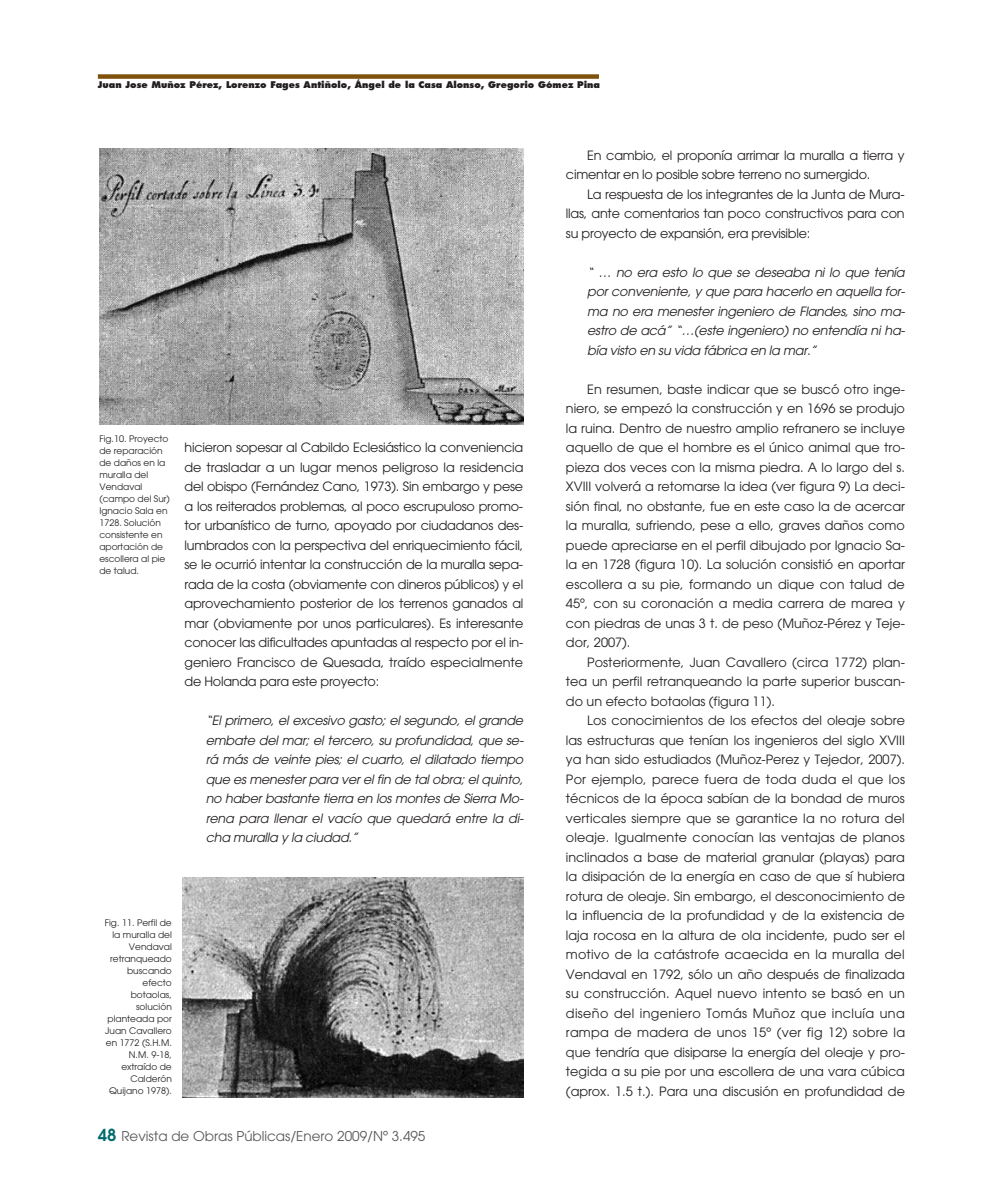
<style>
.page{position:relative;width:983px;height:1195px;background:#fff}
.page>*{position:absolute;margin:0;border:0;box-sizing:border-box;transform-origin:0 0}
.t1{font:13.5px "Avant Garde";color:#57585a}
.t2{font:12.75px/19.5px "Avant Garde";letter-spacing:-.005em;color:#231f20;text-align:justify}
.t3{font:italic 12.75px/19.5px "Avant Garde";letter-spacing:-.015em;color:#231f20;text-align:justify}
.t4{font:9px/12px "Avant Garde";color:#231f20}
.t5{font:800 9px "Futura";color:#231f20}
.s1{font-weight:600;font-size:16.5px;color:#006b6e}
</style>
<div class="page">
<div style="left:98px;top:74px;width:500px;height:5px;background:#7e520b"></div>
<img style="left:99px;top:149px;width:424px;height:275px">
<img style="left:183px;top:877px;width:340px;height:220px">
<p class="t5" style="left:98px;top:81px;width:503px">Juan Jose Muñoz Pérez, Lorenzo Fages Antiñolo, Ángel de la Casa Alonso, Gregorio Gómez Pina</p>
<p class="t4" style="left:99px;top:433px;width:72px">Fig.10. Proyecto de reparación de daños en la muralla del<br>Vendaval (campo del Sur)<br>Ignacio Sala en<br>1728. Solución consistente en aportación de escollera al pie de talud.</p>
<p class="t2" style="left:184px;top:439px;width:340px">hicieron sopesar al Cabildo Eclesiástico la conveniencia de trasladar a un lugar menos peligroso la residencia del obispo (Fernández Cano, 1973). Sin embargo y pese a los reiterados problemas, al poco escrupuloso promo&shy;tor urbanístico de turno, apoyado por ciudadanos des&shy;lumbrados con la perspectiva del enriquecimiento fácil, se le ocurrió intentar la construcción de la muralla sepa&shy;rada de la costa (obviamente con dineros públicos) y el aprovechamiento posterior de los terrenos ganados al mar (obviamente por unos particulares). Es interesante conocer las dificultades apuntadas al respecto por el in&shy;geniero Francisco de Quesada, traído especialmente de Holanda para este proyecto:</p>
<p class="t3" style="left:206px;top:712px;width:319px">“El primero, el excesivo gasto; el segundo, el grande embate del mar; el tercero, su profundidad, que se&shy;rá más de veinte pies; el cuarto, el dilatado tiempo que es menester para ver el fin de tal obra; el quinto, no haber bastante tierra en los montes de Sierra Mo&shy;rena para llenar el vacío que quedará entre la di&shy;cha muralla y la ciudad.”</p>
<p class="t4" style="left:105px;top:917px;width:68px;text-align:right">Fig. 11. Perfil de la muralla del<br>Vendaval retranqueado buscando efecto botaolas, solución planteada por<br>Juan Cavallero en 1772 (S.H.M.<br>N.M. 9-18, extraído de<br>Calderón<br>Quijano 1978).</p>
<p class="t1" style="left:98px;top:1130px;width:329px"><span class="s1">48</span> Revista de Obras Públicas/Enero 2009/Nº 3.495</p>
<p class="t2" style="left:566px;top:146px;width:340px;text-indent:21px">En cambio, el proponía arrimar la muralla a tierra y cimentar en lo posible sobre terreno no sumergido.</p>
<p class="t2" style="left:566px;top:185px;width:340px;text-indent:21px">La respuesta de los integrantes de la Junta de Mura&shy;llas, ante comentarios tan poco constructivos para con su proyecto de expansión, era previsible:</p>
<p class="t3" style="left:587px;top:263px;width:319px">“ … no era esto lo que se deseaba ni lo que tenía por conveniente, y que para hacerlo en aquella for&shy;ma no era menester ingeniero de Flandes, sino ma&shy;estro de acá” “…(este ingeniero) no entendía ni ha&shy;bía visto en su vida fábrica en la mar.”</p>
<p class="t2" style="left:566px;top:380px;width:340px;text-indent:21px">En resumen, baste indicar que se buscó otro inge&shy;niero, se empezó la construcción y en 1696 se produjo la ruina. Dentro de nuestro amplio refranero se incluye aquello de que el hombre es el único animal que tro&shy;pieza dos veces con la misma piedra. A lo largo del s.<br>XVIII volverá a retomarse la idea (ver figura 9) La deci&shy;sión final, no obstante, fue en este caso la de acercar la muralla, sufriendo, pese a ello, graves daños como puede apreciarse en el perfil dibujado por Ignacio Sa&shy;la en 1728 (figura 10). La solución consistió en aportar escollera a su pie, formando un dique con talud de 45º, con su coronación a media carrera de marea y con piedras de unas 3 t. de peso (Muñoz-Pérez y Teje&shy;dor, 2007).</p>
<p class="t2" style="left:566px;top:653px;width:340px;text-indent:21px">Posteriormente, Juan Cavallero (circa 1772) plan&shy;tea un perfil retranqueando la parte superior buscan&shy;do un efecto botaolas (figura 11).</p>
<p class="t2" style="left:566px;top:712px;width:340px;text-indent:21px">Los conocimientos de los efectos del oleaje sobre las estructuras que tenían los ingenieros del siglo XVIII ya han sido estudiados (Muñoz-Perez y Tejedor, 2007).<br>Por ejemplo, parece fuera de toda duda el que los técnicos de la época sabían de la bondad de muros verticales siempre que se garantice la no rotura del oleaje. Igualmente conocían las ventajas de planos inclinados a base de material granular (playas) para la disipación de la energía en caso de que sí hubiera rotura de oleaje. Sin embargo, el desconocimiento de la influencia de la profundidad y de la existencia de laja rocosa en la altura de ola incidente, pudo ser el motivo de la catástrofe acaecida en la muralla del Vendaval en 1792, sólo un año después de finalizada su construcción. Aquel nuevo intento se basó en un diseño del ingeniero Tomás Muñoz que incluía una rampa de madera de unos 15º (ver fig 12) sobre la que tendría que disiparse la energía del oleaje y pro&shy;tegida a su pie por una escollera de una vara cúbica (aprox. 1.5 t.). Para una discusión en profundidad de</p>
</div>
